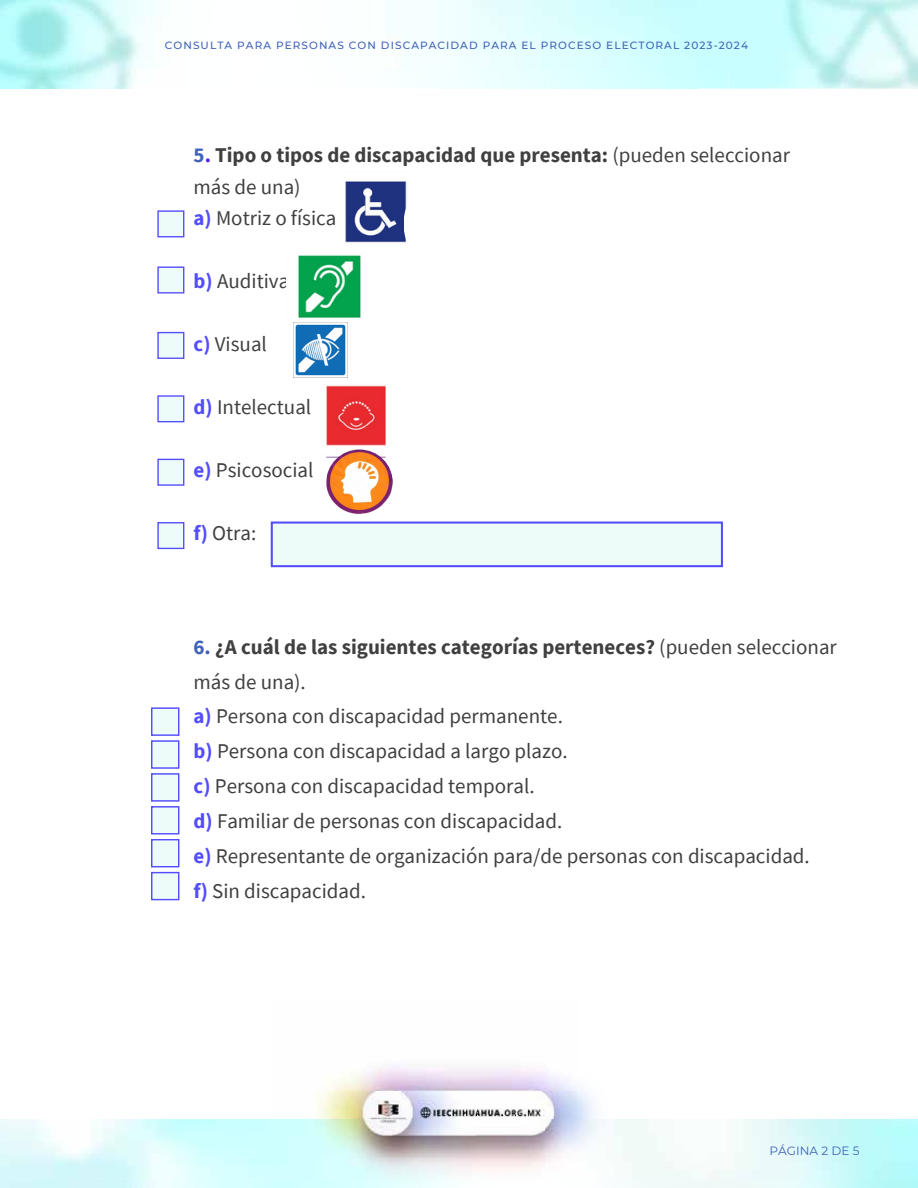
<style>
.page{position:relative;width:918px;height:1188px;background:#fff}
.page>*{position:absolute;margin:0;border:0;box-sizing:border-box;transform-origin:0 0}
.t1{font:21px "Source Sans Pro";color:#404040}
.t2{font:700 21px/31.5px "Source Sans Pro";color:#404040}
.t3{font:12px "Montserrat";letter-spacing:.005em;color:#4061b8}
.t4{font:500 10.5px "Montserrat";letter-spacing:.105em;color:#4061b8}
.s1{color:#4061b8}
.s2{color:#541afc}
.s3{font-weight:400}
.s4{font-weight:700;color:#544dfc}
</style>
<div class="page">
<img style="left:326px;top:377px;width:60px;height:80px">
<svg style="left:271px;top:522px;width:452px;height:45px;background:#dfedf9"></svg>
<svg style="left:151px;top:707px;width:28px;height:193px;background:#d6e0fa"></svg>
<img style="left:293px;top:255px;width:68px;height:71px">
<img style="left:345px;top:181px;width:59px;height:62px">
<svg style="left:404px;top:181px;width:3px;height:62px"></svg>
<svg style="left:157px;top:210px;width:27px;height:27px"></svg>
<svg style="left:157px;top:266px;width:27px;height:28px"></svg>
<svg style="left:157px;top:332px;width:27px;height:27px"></svg>
<svg style="left:157px;top:395px;width:27px;height:27px"></svg>
<svg style="left:157px;top:459px;width:27px;height:27px"></svg>
<svg style="left:157px;top:522px;width:27px;height:27px"></svg>
<img style="left:217px;top:1119px;width:237px;height:38px">
<img style="left:318px;top:1066px;width:278px;height:53px">
<img style="left:454px;top:1119px;width:177px;height:50px">
<img style="left:326px;top:450px;width:67px;height:67px;border-radius:50%">
<img style="left:293px;top:323px;width:54px;height:55px">
<p class="t4" style="left:165px;top:39px;width:585px">CONSULTA PARA PERSONAS CON DISCAPACIDAD PARA EL PROCESO ELECTORAL 2023-2024</p>
<p class="t2" style="left:194px;top:139px;width:598px"><span class="s1">5</span><span class="s2">.</span> Tipo o tipos de discapacidad que presenta: <span class="s3">(pueden seleccionar más de una)</span></p>
<p class="t1" style="left:194px;top:204px;width:144px"><span class="s4">a)</span> Motriz o física</p>
<p class="t1" style="left:194px;top:267px;width:97px"><span class="s4">b)</span> Auditiva</p>
<p class="t1" style="left:194px;top:330px;width:75px"><span class="s4">c)</span> Visual</p>
<p class="t1" style="left:194px;top:393px;width:119px"><span class="s4">d)</span> Intelectual</p>
<p class="t1" style="left:194px;top:456px;width:121px"><span class="s4">e)</span> Psicosocial</p>
<p class="t1" style="left:194px;top:519px;width:64px"><span class="s4">f)</span> Otra:</p>
<p class="t2" style="left:194px;top:629px;width:645px;line-height:34.8px"><span class="s1">6.</span> ¿A cuál de las siguientes categorías perteneces? <span class="s3">(pueden seleccionar más de una).</span></p>
<p class="t1" style="left:194px;top:703px;width:371px"><span class="s4">a)</span> Persona con discapacidad permanente.</p>
<p class="t1" style="left:194px;top:738px;width:376px"><span class="s4">b)</span> Persona con discapacidad a largo plazo.</p>
<p class="t1" style="left:194px;top:773px;width:343px"><span class="s4">c)</span> Persona con discapacidad temporal.</p>
<p class="t1" style="left:194px;top:807px;width:370px"><span class="s4">d)</span> Familiar de personas con discapacidad.</p>
<p class="t1" style="left:194px;top:842px;width:618px"><span class="s4">e)</span> Representante de organización para/de personas con discapacidad.</p>
<p class="t1" style="left:194px;top:877px;width:174px"><span class="s4">f)</span> Sin discapacidad.</p>
<p class="t3" style="left:769px;top:1143px;width:92px">PÁGINA 2 DE 5</p>
</div>
